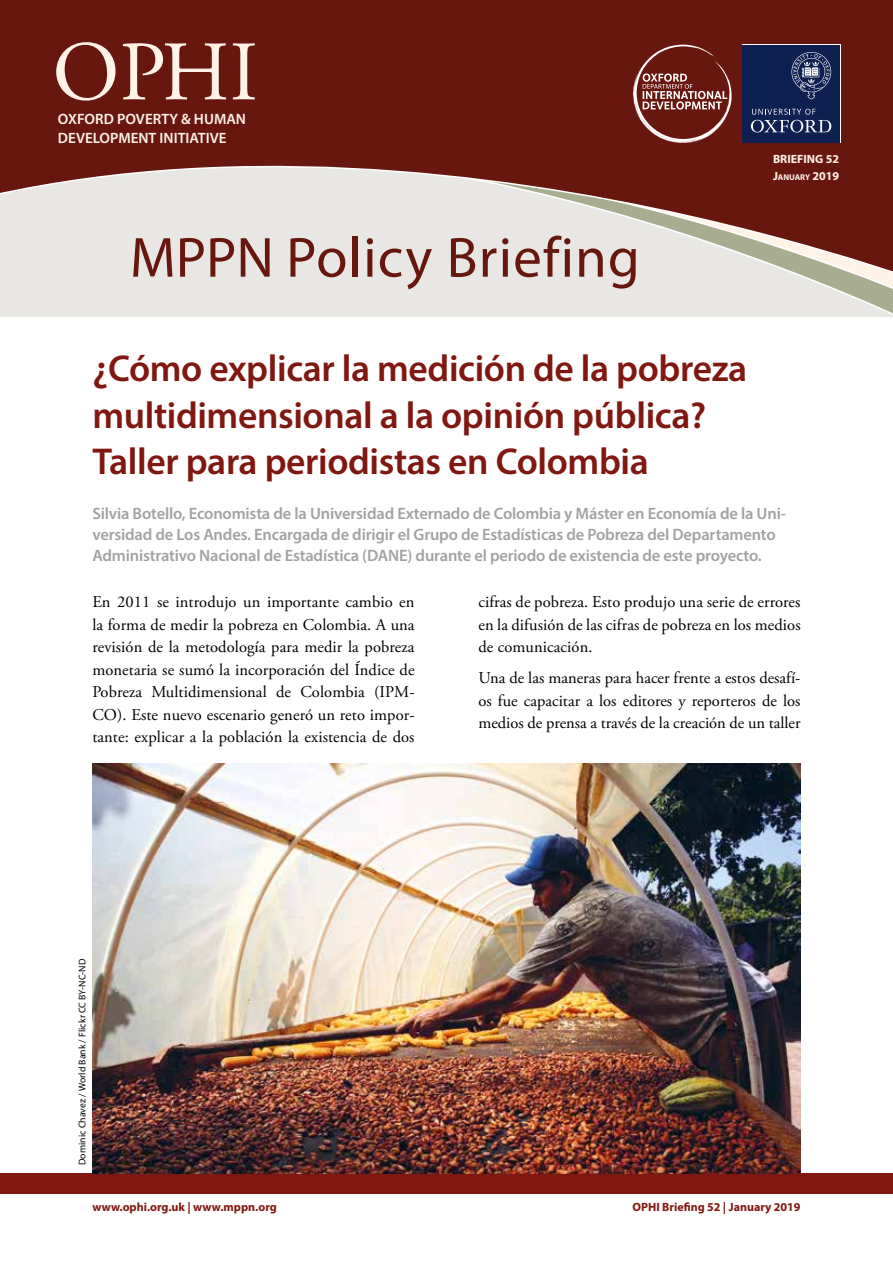
<style>
.page{position:relative;width:893px;height:1263px;background:#fff}
.page>*{position:absolute;margin:0;border:0;box-sizing:border-box;transform-origin:0 0}
.t1{font:84.3px "Adobe Garamond Pro";color:#fff3e8}
.t2{font:57px "Myriad Pro";letter-spacing:.02em;color:#68170e}
.t3{font:600 37.5px/46.5px "Myriad Pro";letter-spacing:-.01em;color:#801710}
.t4{font:16.5px/22.5px "Adobe Garamond Pro";letter-spacing:.005em;color:#000;text-align:justify}
.t5{font:600 16.5px/21px "Myriad Pro";letter-spacing:-.01em;color:#a2a2a2}
.t6{font:600 15px/18.8px "Myriad Pro";color:#fff3e8}
.t7{font:700 12px "Myriad Pro";color:#801710}
.t8{font:700 12px "Myriad Pro";color:#fff3e8}
.t9{font:9.75px "Myriad Pro";letter-spacing:.005em;color:#000}
.t10{font:700 8.4px "Myriad Pro";color:#fff3e8}
.s1{font-size:12px}
</style>
<div class="page">
<div style="left:0;top:1174px;width:893px;height:20px;background:#801710"></div>
<svg style="left:0;top:0;width:893px;height:317px;background:#9c6d65"></svg>
<svg style="left:633px;top:45px;width:99px;height:99px;background:#813d36"></svg>
<div style="left:742px;top:45px;width:98px;height:97px;background:#0e2050"></div>
<svg style="left:751px;top:109px;width:80px;height:23px"></svg>
<svg style="left:791px;top:52px;width:40px;height:47px"></svg>
<img style="left:92px;top:763px;width:709px;height:411px">
<h1 class="t1" style="left:52px;top:22px;width:207px">OPHI</h1>
<p class="t6" style="left:58px;top:109px;width:190px">OXFORD POVERTY &amp; HUMAN<br>DEVELOPMENT INITIATIVE</p>
<h2 class="t2" style="left:130px;top:222px;width:511px">MPPN Policy Briefing</h2>
<p class="t8" style="left:773px;top:152px;width:68px">BRIEFING 52</p>
<p class="t10" style="left:773px;top:172px;width:68px"><span class="s1">J</span>ANUARY <span class="s1">2019</span></p>
<h3 class="t3" style="left:92px;top:344px;width:656px">¿Cómo explicar la medición de la pobreza multidimensional a la opinión pública?<br>Taller para periodistas en Colombia</h3>
<p class="t5" style="left:92px;top:502px;width:695px">Silvia Botello, Economista de la Universidad Externado de Colombia y Máster en Economía de la Uni&shy;versidad de Los Andes. Encargada de dirigir el Grupo de Estadísticas de Pobreza del Departamento<br>Administrativo Nacional de Estadística (DANE) durante el periodo de existencia de este proyecto.</p>
<p class="t4" style="left:92px;top:591px;width:324px">En 2011 se introdujo un importante cambio en la forma de medir la pobreza en Colombia. A una revisión de la metodología para medir la pobreza monetaria se sumó la incorporación del Índice de Pobreza Multidimensional de Colombia (IPM-CO). Este nuevo escenario generó un reto impor&shy;tante: explicar a la población la existencia de dos</p>
<p class="t4" style="left:478px;top:591px;width:324px">cifras de pobreza. Esto produjo una serie de errores en la difusión de las cifras de pobreza en los medios de comunicación.</p>
<p class="t4" style="left:478px;top:667px;width:324px">Una de las maneras para hacer frente a estos desafí&shy;os fue capacitar a los editores y reporteros de los medios de prensa a través de la creación de un taller</p>
<p class="t9" style="left:76px;top:1165px;width:208px;rotate:-90deg">Dominic Chavez / World Bank / Flickr CC BY-NC-ND</p>
<p class="t7" style="left:92px;top:1199px;width:186px">www.ophi.org.uk | www.mppn.org</p>
<p class="t7" style="left:633px;top:1199px;width:169px">OPHI Briefing 52 | January 2019</p>
</div>
